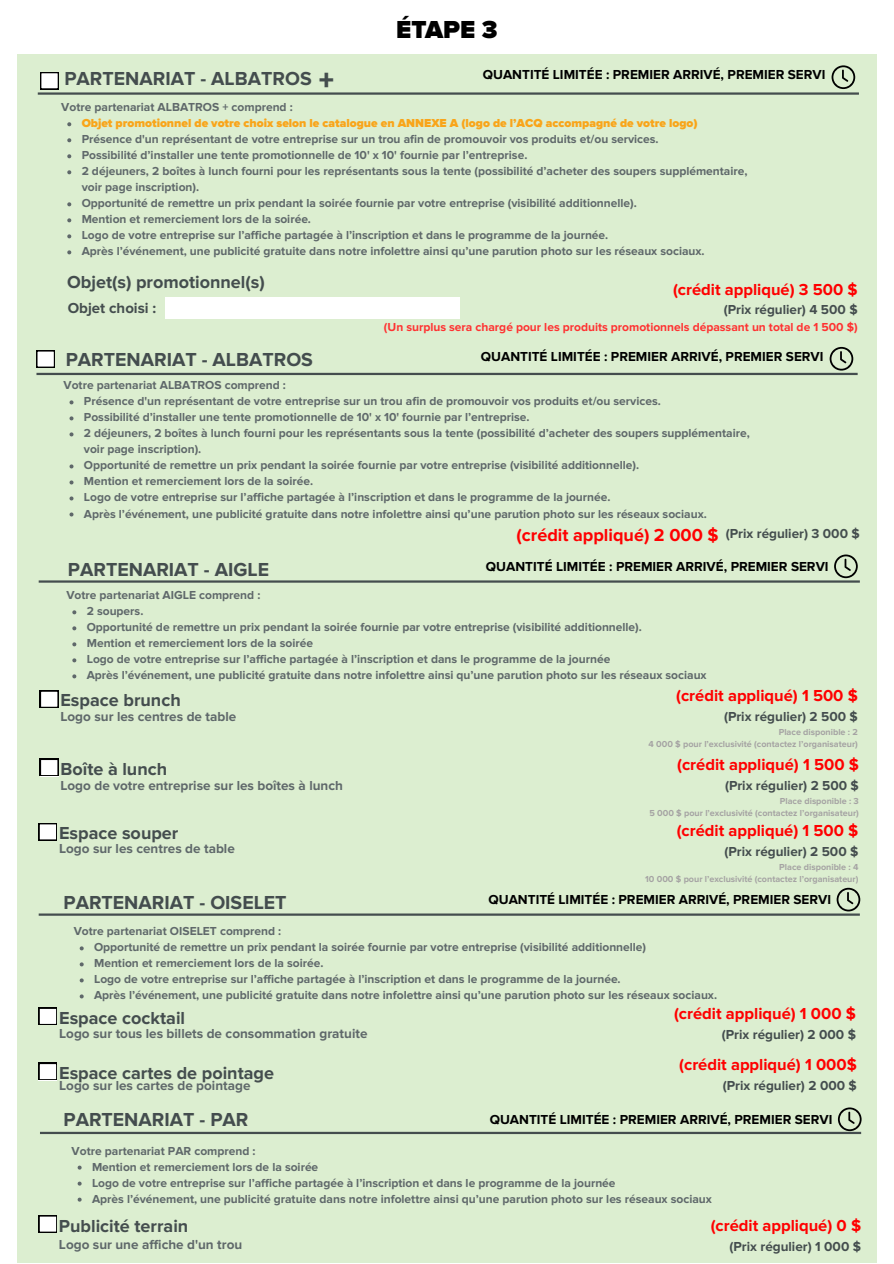
<style>
.page{position:relative;width:894px;height:1264px;background:#fff}
.page>*{position:absolute;margin:0;border:0;box-sizing:border-box;transform-origin:0 0}
.t1{font:900 30px "Proxima Nova";color:#444d4e}
.t2{font:900 25.5px "Proxima Nova";color:#000}
.t3{font:700 19.5px "Proxima Nova";color:#444d4e}
.t4{font:700 18px "Proxima Nova";color:#444d4e}
.t5{font:700 18px "Proxima Nova";color:#f00}
.t6{font:700 16.5px "Proxima Nova";color:#f00}
.t7{font:700 15px "Proxima Nova";color:#444d4e}
.t8{font:700 13.5px "Proxima Nova";color:#000}
.t9{font:700 13.5px "Proxima Nova";color:#5f686a}
.t10{font:700 13.5px "Proxima Nova";color:#444d4e}
.t11{font:700 12px/16px "Proxima Nova";color:#5f686a}
.t12{font:700 12px "Proxima Nova";color:#ff3131}
.t13{font:700 9px/12px "Proxima Nova";color:#a5a3a3;text-align:right}
.s1{font-weight:900;color:#f9a51a}
</style>
<div class="page">
<div style="left:17px;top:54px;width:859px;height:1208px;background:#dceed0"></div>
<svg style="left:834px;top:554px;width:23px;height:24px"></svg>
<div style="left:40px;top:690px;width:18px;height:18px;background:#000"></div>
<svg style="left:41px;top:691px;width:17px;height:16px"></svg>
<svg style="left:829px;top:347px;width:24px;height:23px"></svg>
<div style="left:36px;top:350px;width:19px;height:18px;background:#000"></div>
<svg style="left:37px;top:351px;width:17px;height:16px"></svg>
<svg style="left:69px;top:400px;width:4px;height:4px"></svg>
<svg style="left:69px;top:416px;width:4px;height:4px"></svg>
<svg style="left:69px;top:432px;width:4px;height:4px"></svg>
<svg style="left:69px;top:464px;width:4px;height:4px"></svg>
<svg style="left:69px;top:480px;width:4px;height:4px"></svg>
<svg style="left:69px;top:496px;width:4px;height:4px"></svg>
<svg style="left:69px;top:512px;width:4px;height:4px"></svg>
<div style="left:40px;top:759px;width:18px;height:17px;background:#0c0c0c"></div>
<svg style="left:40px;top:759px;width:18px;height:16px"></svg>
<div style="left:39px;top:1007px;width:18px;height:18px;background:#000"></div>
<svg style="left:39px;top:1008px;width:18px;height:16px"></svg>
<svg style="left:39px;top:823px;width:18px;height:17px"></svg>
<svg style="left:39px;top:1079px;width:18px;height:1px"></svg>
<svg style="left:39px;top:1062px;width:18px;height:17px"></svg>
<svg style="left:72px;top:610px;width:4px;height:4px"></svg>
<svg style="left:72px;top:626px;width:4px;height:4px"></svg>
<svg style="left:72px;top:642px;width:4px;height:4px"></svg>
<svg style="left:72px;top:658px;width:4px;height:4px"></svg>
<svg style="left:72px;top:674px;width:4px;height:4px"></svg>
<svg style="left:836px;top:887px;width:24px;height:24px"></svg>
<svg style="left:80px;top:946px;width:4px;height:4px"></svg>
<svg style="left:80px;top:962px;width:4px;height:4px"></svg>
<svg style="left:80px;top:978px;width:4px;height:4px"></svg>
<svg style="left:80px;top:994px;width:4px;height:4px"></svg>
<hr style="left:40px;top:1131px;width:820px;height:3px;background:#444d4e">
<svg style="left:837px;top:1107px;width:24px;height:24px"></svg>
<svg style="left:78px;top:1165px;width:4px;height:4px"></svg>
<svg style="left:78px;top:1181px;width:4px;height:4px"></svg>
<svg style="left:78px;top:1197px;width:4px;height:4px"></svg>
<svg style="left:831px;top:65px;width:24px;height:24px"></svg>
<div style="left:40px;top:72px;width:19px;height:17px;background:#000"></div>
<svg style="left:41px;top:73px;width:17px;height:16px"></svg>
<svg style="left:67px;top:122px;width:4px;height:4px"></svg>
<svg style="left:67px;top:138px;width:4px;height:4px"></svg>
<svg style="left:67px;top:154px;width:4px;height:4px"></svg>
<svg style="left:67px;top:170px;width:4px;height:4px"></svg>
<svg style="left:67px;top:202px;width:4px;height:4px"></svg>
<svg style="left:67px;top:218px;width:4px;height:4px"></svg>
<svg style="left:67px;top:234px;width:4px;height:4px"></svg>
<svg style="left:67px;top:250px;width:4px;height:4px"></svg>
<div style="left:165px;top:297px;width:294px;height:22px;background:#fff"></div>
<svg style="left:39px;top:1215px;width:18px;height:17px"></svg>
<hr style="left:39px;top:913px;width:820px;height:2px;background:#444d4e">
<hr style="left:39px;top:580px;width:820px;height:2px;background:#444d4e">
<hr style="left:36px;top:373px;width:821px;height:2px;background:#444d4e">
<hr style="left:38px;top:92px;width:820px;height:3px;background:#444d4e">
<p class="t2" style="left:396px;top:14px;width:103px">ÉTAPE 3</p>
<p class="t3" style="left:64px;top:67px;width:249px">PARTENARIAT - ALBATROS</p>
<p class="t8" style="left:482px;top:67px;width:344px">QUANTITÉ LIMITÉE : PREMIER ARRIVÉ, PREMIER SERVI</p>
<p class="t1" style="left:319px;top:63px;width:17px">+</p>
<p class="t11" style="left:82px;top:99px;width:667px;text-indent:-20px">Votre partenariat ALBATROS + comprend :<br><span class="s1">Objet promotionnel de votre choix selon le catalogue en ANNEXE A (logo de l’ACQ accompagné de votre logo)<br></span>Présence d'un représentant de votre entreprise sur un trou afin de promouvoir vos produits et/ou services.<br>Possibilité d’installer une tente promotionnelle de 10' x 10' fournie par l’entreprise.<br>2 déjeuners, 2 boîtes à lunch fourni pour les représentants sous la tente (possibilité d’acheter des soupers supplémentaire, voir page inscription).<br>Opportunité de remettre un prix pendant la soirée fournie par votre entreprise (visibilité additionnelle).<br>Mention et remerciement lors de la soirée.<br>Logo de votre entreprise sur l’affiche partagée à l’inscription et dans le programme de la journée.<br>Après l’événement, une publicité gratuite dans notre infolettre ainsi qu’une parution photo sur les réseaux sociaux.</p>
<p class="t4" style="left:67px;top:271px;width:199px">Objet(s) promotionnel(s)</p>
<p class="t6" style="left:672px;top:280px;width:186px">(crédit appliqué) 3 500 $</p>
<p class="t10" style="left:723px;top:302px;width:135px">(Prix régulier) 4 500 $</p>
<p class="t12" style="left:384px;top:320px;width:475px">(Un surplus sera chargé pour les produits promotionnels dépassant un total de 1 500 $)</p>
<p class="t7" style="left:68px;top:299px;width:90px">Objet choisi :</p>
<p class="t3" style="left:66px;top:348px;width:249px">PARTENARIAT - ALBATROS</p>
<p class="t8" style="left:480px;top:348px;width:344px">QUANTITÉ LIMITÉE : PREMIER ARRIVÉ, PREMIER SERVI</p>
<p class="t11" style="left:84px;top:377px;width:667px;text-indent:-20px">Votre partenariat ALBATROS comprend :<br>Présence d'un représentant de votre entreprise sur un trou afin de promouvoir vos produits et/ou services.<br>Possibilité d’installer une tente promotionnelle de 10' x 10' fournie par l’entreprise.<br>2 déjeuners, 2 boîtes à lunch fourni pour les représentants sous la tente (possibilité d’acheter des soupers supplémentaire, voir page inscription).<br>Opportunité de remettre un prix pendant la soirée fournie par votre entreprise (visibilité additionnelle).<br>Mention et remerciement lors de la soirée.<br>Logo de votre entreprise sur l’affiche partagée à l’inscription et dans le programme de la journée.<br>Après l’événement, une publicité gratuite dans notre infolettre ainsi qu’une parution photo sur les réseaux sociaux.</p>
<p class="t5" style="left:516px;top:524px;width:203px">(crédit appliqué) 2 000 $</p>
<p class="t10" style="left:725px;top:525px;width:135px">(Prix régulier) 3 000 $</p>
<h1 class="t3" style="left:68px;top:557px;width:203px">PARTENARIAT - AIGLE</h1>
<p class="t8" style="left:486px;top:558px;width:344px">QUANTITÉ LIMITÉE : PREMIER ARRIVÉ, PREMIER SERVI</p>
<p class="t11" style="left:87px;top:587px;width:621px;text-indent:-20px">Votre partenariat AIGLE comprend :<br>2 soupers.<br>Opportunité de remettre un prix pendant la soirée fournie par votre entreprise (visibilité additionnelle).<br>Mention et remerciement lors de la soirée<br>Logo de votre entreprise sur l’affiche partagée à l’inscription et dans le programme de la journée<br>Après l’événement, une publicité gratuite dans notre infolettre ainsi qu’une parution photo sur les réseaux sociaux</p>
<p class="t4" style="left:60px;top:689px;width:122px">Espace brunch</p>
<h5 class="t9" style="left:60px;top:709px;width:177px">Logo sur les centres de table</h5>
<h2 class="t6" style="left:676px;top:686px;width:183px">(crédit appliqué) 1 500 $</h2>
<p class="t10" style="left:723px;top:708px;width:135px">(Prix régulier) 2 500 $</p>
<p class="t13" style="left:648px;top:726px;width:211px">Place disponible : 2<br>4 000 $ pour l’exclusivité (contactez l’organisateur)</p>
<p class="t4" style="left:60px;top:758px;width:108px">Boîte à lunch</p>
<p class="t9" style="left:60px;top:777px;width:284px">Logo de votre entreprise sur les boîtes à lunch</p>
<p class="t6" style="left:677px;top:755px;width:183px">(crédit appliqué) 1 500 $</p>
<p class="t10" style="left:724px;top:777px;width:135px">(Prix régulier) 2 500 $</p>
<p class="t13" style="left:649px;top:795px;width:211px">Place disponible : 3<br>5 000 $ pour l’exclusivité (contactez l’organisateur)</p>
<p class="t4" style="left:59px;top:823px;width:121px">Espace souper</p>
<p class="t9" style="left:59px;top:841px;width:177px">Logo sur les centres de table</p>
<p class="t6" style="left:676px;top:821px;width:183px">(crédit appliqué) 1 500 $</p>
<p class="t10" style="left:724px;top:843px;width:135px">(Prix régulier) 2 500 $</p>
<p class="t13" style="left:645px;top:861px;width:215px">Place disponible : 4<br>10 000 $ pour l’exclusivité (contactez l’organisateur)</p>
<p class="t3" style="left:63px;top:890px;width:224px">PARTENARIAT - OISELET</p>
<p class="t8" style="left:488px;top:891px;width:344px">QUANTITÉ LIMITÉE : PREMIER ARRIVÉ, PREMIER SERVI</p>
<p class="t11" style="left:94px;top:923px;width:624px;text-indent:-20px">Votre partenariat OISELET comprend :<br>Opportunité de remettre un prix pendant la soirée fournie par votre entreprise (visibilité additionnelle)<br>Mention et remerciement lors de la soirée.<br>Logo de votre entreprise sur l’affiche partagée à l’inscription et dans le programme de la journée.<br>Après l’événement, une publicité gratuite dans notre infolettre ainsi qu’une parution photo sur les réseaux sociaux.</p>
<p class="t4" style="left:59px;top:1007px;width:127px">Espace cocktail</p>
<p class="t9" style="left:59px;top:1025px;width:310px">Logo sur tous les billets de consommation gratuite</p>
<p class="t4" style="left:59px;top:1062px;width:216px">Espace cartes de pointage</p>
<p class="t9" style="left:59px;top:1077px;width:193px">Logo sur les cartes de pointage</p>
<p class="t6" style="left:674px;top:1003px;width:183px">(crédit appliqué) 1 000 $</p>
<p class="t10" style="left:721px;top:1026px;width:136px">(Prix régulier) 2 000 $</p>
<p class="t6" style="left:679px;top:1054px;width:179px">(crédit appliqué) 1 000$</p>
<p class="t10" style="left:722px;top:1077px;width:136px">(Prix régulier) 2 000 $</p>
<p class="t3" style="left:63px;top:1107px;width:186px">PARTENARIAT - PAR</p>
<p class="t8" style="left:489px;top:1111px;width:344px">QUANTITÉ LIMITÉE : PREMIER ARRIVÉ, PREMIER SERVI</p>
<p class="t11" style="left:92px;top:1142px;width:621px;text-indent:-20px">Votre partenariat PAR comprend :<br>Mention et remerciement lors de la soirée<br>Logo de votre entreprise sur l’affiche partagée à l’inscription et dans le programme de la journée<br>Après l’événement, une publicité gratuite dans notre infolettre ainsi qu’une parution photo sur les réseaux sociaux</p>
<p class="t4" style="left:59px;top:1215px;width:131px">Publicité terrain</p>
<p class="t9" style="left:59px;top:1236px;width:185px">Logo sur une affiche d'un trou</p>
<p class="t6" style="left:710px;top:1215px;width:152px">(crédit appliqué) 0 $</p>
<p class="t10" style="left:729px;top:1238px;width:133px">(Prix régulier) 1 000 $</p>
</div>
